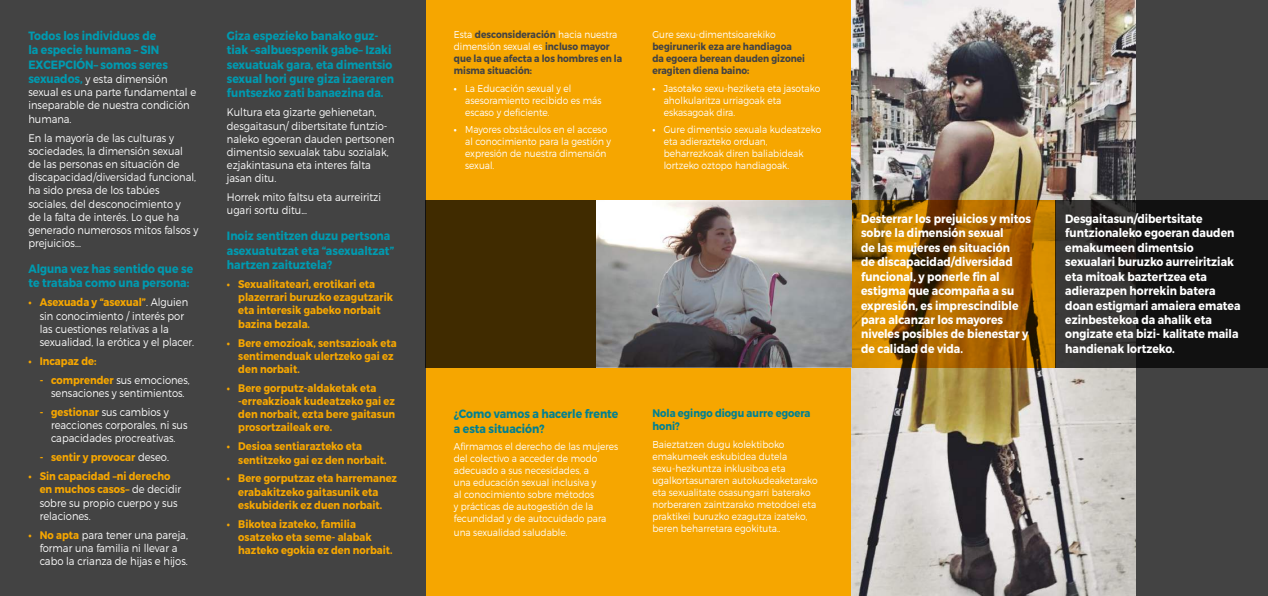
<style>
.page{position:relative;width:1268px;height:596px;background:#fff}
.page>*{position:absolute;margin:0;border:0;box-sizing:border-box;transform-origin:0 0}
.t1{font:700 12px/14.4px "Montserrat";color:#fff;scale:.9 1}
.t2{font:700 12px/14.4px "Montserrat";color:#009ab0;scale:.9 1}
.t3{font:700 12px/14.4px "Montserrat";color:#008092;scale:.9 1}
.t4{font:300 11px/13.2px "Montserrat";color:#fff;scale:.9 1}
.t5{font:700 11px/13.2px "Montserrat";color:#f6a600;scale:.9 1}
.t6{font:700 11px/13.2px "Montserrat";color:#008092;scale:.9 1}
.t7{font:300 10px/12px "Montserrat";color:#fff;scale:.9 1}
.t8{font:700 10px/12px "Montserrat";color:#434343;scale:.9 1}
.s1{font-weight:700;font-size:12px;color:#009ab0}
.s2{font-weight:700;color:#f6a600}
.s3{font-weight:300;color:#fff}
.s4{font-weight:700}
</style>
<div class="page">
<div style="left:425px;top:0;width:425px;height:595px;background:#f6a600"></div>
<div style="left:850px;top:0;width:417px;height:595px;background:#434343"></div>
<div style="left:0;top:0;width:425px;height:595px;background:#434343"></div>
<img style="left:850px;top:0;width:285px;height:595px">
<div style="left:425px;top:200px;width:254px;height:167px;background:#402b00"></div>
<svg style="left:850px;top:200px;width:204px;height:167px;background:#a36503"></svg>
<svg style="left:1054px;top:200px;width:213px;height:167px;fill:#111"></svg>
<img style="left:596px;top:200px;width:254px;height:167px">
<p class="t2" style="left:28px;top:28px;width:156px">Todos los individuos de la especie humana – SIN<br>EXCEPCIÓN– somos seres</p>
<p class="t4" style="left:28px;top:72px;width:188px"><span class="s1">sexuados,</span> y esta dimensión sexual es una parte fundamental e inseparable de nuestra condición humana.</p>
<p class="t4" style="left:28px;top:131px;width:190px">En la mayoría de las culturas y sociedades, la dimensión sexual<br>de las personas en situación de discapacidad/diversidad funcional, ha sido presa de los tabúes sociales, del desconocimiento y<br>de la falta de interés. Lo que ha generado numerosos mitos falsos y prejuicios...</p>
<p class="t2" style="left:28px;top:261px;width:185px">Alguna vez has sentido que se te trataba como una persona:</p>
<p class="t4" style="left:40px;top:295px;width:173px;text-indent:-11px"><span class="s2">• Asexuada y “asexual”</span>. Alguien sin conocimiento / interés por las cuestiones relativas a la sexualidad, la erótica y el placer.</p>
<p class="t5" style="left:28px;top:354px;width:77px">• Incapaz de:</p>
<p class="t4" style="left:40px;top:373px;width:168px;text-align:center"><span class="s2">- comprender</span> sus emociones, sensaciones y sentimientos.</p>
<p class="t4" style="left:51px;top:405px;width:153px;text-indent:-11px"><span class="s2">- gestionar</span> sus cambios y reacciones corporales, ni sus capacidades procreativas.</p>
<p class="t5" style="left:40px;top:450px;width:145px">- sentir y provocar <span class="s3">deseo.</span></p>
<p class="t4" style="left:40px;top:469px;width:159px;text-indent:-11px"><span class="s2">• Sin capacidad –ni derecho en muchos casos–</span> de decidir sobre su propio cuerpo y sus relaciones.</p>
<p class="t4" style="left:40px;top:527px;width:166px;text-indent:-11px"><span class="s2">• No apta</span> para tener una pareja, formar una familia ni llevar a cabo la crianza de hijas e hijos.</p>
<p class="t2" style="left:227px;top:28px;width:187px">Giza espezieko banako guz&shy;tiak –salbuespenik gabe– Izaki sexuatuak gara, eta dimentsio sexual hori gure giza izaeraren funtsezko zati banaezina da.</p>
<p class="t4" style="left:227px;top:105px;width:188px">Kultura eta gizarte gehienetan, desgaitasun/ dibertsitate funtzio&shy;naleko egoeran dauden pertsonen dimentsio sexualak tabu sozialak, ezjakintasuna eta interes falta jasan ditu.</p>
<p class="t4" style="left:227px;top:190px;width:173px">Horrek mito faltsu eta aurreiritzi ugari sortu ditu...</p>
<p class="t2" style="left:227px;top:229px;width:187px">Inoiz sentitzen duzu pertsona asexuatutzat eta “asexualtzat” hartzen zaituztela?</p>
<p class="t5" style="left:238px;top:277px;width:173px;text-indent:-11px">• Sexualitateari, erotikari eta plazerrari buruzko ezagutzarik eta interesik gabeko norbait bazina bezala.</p>
<p class="t5" style="left:238px;top:336px;width:177px;text-indent:-11px">• Bere emozioak, sentsazioak eta sentimenduak ulertzeko gai ez den norbait.</p>
<p class="t5" style="left:238px;top:381px;width:176px;text-indent:-11px">• Bere gorputz-aldaketak eta -erreakzioak kudeatzeko gai ez den norbait, ezta bere gaitasun prosortzaileak ere.</p>
<p class="t5" style="left:238px;top:439px;width:166px;text-indent:-11px">• Desioa sentiarazteko eta sentitzeko gai ez den norbait.</p>
<p class="t5" style="left:238px;top:472px;width:178px;text-indent:-11px">• Bere gorputzaz eta harremanez erabakitzeko gaitasunik eta eskubiderik ez duen norbait.</p>
<p class="t5" style="left:238px;top:517px;width:173px;text-indent:-11px">• Bikotea izateko, familia osatzeko eta seme- alabak hazteko egokia ez den norbait.</p>
<p class="t8" style="left:454px;top:28px;width:188px"><span class="s3">Esta</span> desconsideración <span class="s3">hacia nuestra dimensión sexual es</span> incluso mayor que la que afecta a los hombres en la misma situación:</p>
<p class="t7" style="left:465px;top:82px;width:153px;text-indent:-11px"><span class="s4">•</span> La Educación sexual y el asesoramiento recibido es más escaso y deficiente.</p>
<p class="t7" style="left:465px;top:123px;width:163px;text-indent:-11px"><span class="s4">•</span> Mayores obstáculos en el acceso al conocimiento para la gestión y expresión de nuestra dimensión sexual.</p>
<p class="t7" style="left:652px;top:28px;width:138px">Gure sexu-dimentsioarekiko</p>
<p class="t8" style="left:652px;top:40px;width:171px">begirunerik eza are handiagoa da egoera berean dauden gizonei eragiten diena baino:</p>
<p class="t7" style="left:663px;top:82px;width:175px;text-indent:-11px"><span class="s4">•</span> Jasotako sexu-heziketa eta jasotako aholkularitza urriagoak eta eskasagoak dira.</p>
<p class="t7" style="left:663px;top:123px;width:176px;text-indent:-11px"><span class="s4">•</span> Gure dimentsio sexuala kudeatzeko eta adierazteko orduan, beharrezkoak diren baliabideak lortzeko oztopo handiagoak.</p>
<p class="t3" style="left:454px;top:406px;width:184px">¿Como vamos a hacerle frente a esta situación?</p>
<p class="t7" style="left:454px;top:440px;width:184px">Afirmamos el derecho de las mujeres del colectivo a acceder de modo adecuado a sus necesidades, a<br>una educación sexual inclusiva y<br>al conocimiento sobre métodos<br>y prácticas de autogestión de la fecundidad y de autocuidado para</p>
<p class="t7" style="left:454px;top:526px;width:128px">una sexualidad saludable.</p>
<p class="t6" style="left:652px;top:406px;width:177px">Nola egingo diogu aurre egoera honi?</p>
<p class="t7" style="left:652px;top:438px;width:185px">Baieztatzen dugu kolektiboko emakumeek eskubidea dutela sexu-hezkuntza inklusiboa eta ugalkortasunaren autokudeaketarako eta sexualitate osasungarri baterako norberaren zaintzarako metodoei eta praktikei buruzko ezagutza izateko, beren beharretara egokituta..</p>
<p class="t1" style="left:860px;top:212px;width:190px">Desterrar los prejuicios y mitos sobre la dimensión sexual<br>de las mujeres en situación<br>de discapacidad/diversidad funcional, y ponerle fin al estigma que acompaña a su expresión, es imprescindible para alcanzar los mayores niveles posibles de bienestar y de calidad de vida.</p>
<p class="t1" style="left:1065px;top:212px;width:196px">Desgaitasun/dibertsitate funtzionaleko egoeran dauden emakumeen dimentsio sexualari buruzko aurreiritziak eta mitoak baztertzea eta adierazpen horrekin batera doan estigmari amaiera ematea ezinbestekoa da ahalik eta ongizate eta bizi- kalitate maila handienak lortzeko.</p>
</div>
